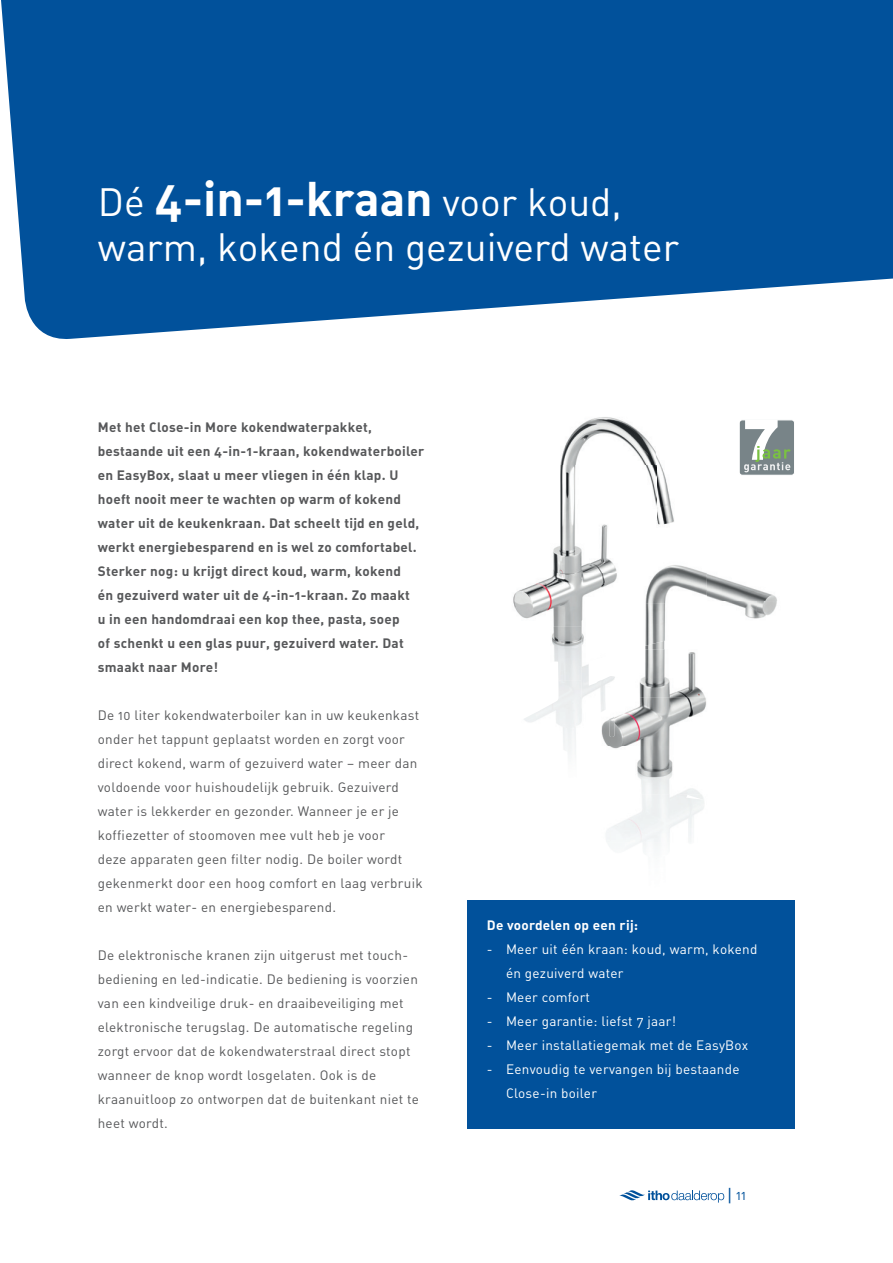
<style>
.page{position:relative;width:893px;height:1263px;background:#fff}
.page>*{position:absolute;margin:0;border:0;box-sizing:border-box;transform-origin:0 0}
.t1{font:48px "DIN Bold Alternate";color:#fff}
.t2{font:39px "DIN Regular Alternate";color:#fff}
.t3{font:13.5px/24px "DIN Regular Alternate";letter-spacing:.02em;color:#57585a}
.t4{font:13.5px/24px "DIN Bold Alternate";letter-spacing:.02em;color:#57585a}
.t5{font:13.5px/24px "DIN Regular Alternate";letter-spacing:.02em;color:#fff}
.t6{font:13.5px "DIN Bold Alternate";letter-spacing:.02em;color:#fff}
.t7{font:13.5px "DIN Regular Alternate";color:#01519b}
.s1{font-family:"DIN Regular Alternate";font-size:39px}
.s2{font-size:18px}
</style>
<div class="page">
<svg style="left:619px;top:1190px;width:105px;height:12px"></svg>
<img style="left:553px;top:417px;width:103px;height:156px">
<img style="left:656px;top:454px;width:18px;height:71px">
<img style="left:513px;top:573px;width:89px;height:54px">
<img style="left:551px;top:627px;width:31px;height:53px">
<img style="left:524px;top:680px;width:58px;height:54px">
<img style="left:707px;top:574px;width:70px;height:27px">
<img style="left:725px;top:601px;width:32px;height:18px">
<img style="left:757px;top:601px;width:20px;height:18px">
<img style="left:616px;top:654px;width:90px;height:92px">
<img style="left:606px;top:746px;width:98px;height:96px">
<img style="left:602px;top:553px;width:105px;height:50px">
<img style="left:582px;top:603px;width:114px;height:51px">
<img style="left:582px;top:653px;width:44px;height:51px">
<img style="left:601px;top:704px;width:15px;height:101px">
<svg style="left:1px;top:0;width:892px;height:339px;background:#1962a4"></svg>
<svg style="left:739px;top:420px;width:55px;height:55px"></svg>
<div style="left:468px;top:900px;width:327px;height:228px;background:#01519b"></div>
<h1 class="t1" style="left:98px;top:167px;width:525px"><span class="s1">Dé</span> 4-in-1-kraan <span class="s1">voor koud,</span></h1>
<h2 class="t2" style="left:98px;top:223px;width:583px">warm, kokend én gezuiverd water</h2>
<p class="t4" style="left:98px;top:415px;width:328px">Met het Close-in More kokendwaterpakket, bestaande uit een 4-in-1-kraan, kokendwaterboiler en EasyBox, slaat u meer vliegen in één klap. U hoeft nooit meer te wachten op warm of kokend water uit de keukenkraan. Dat scheelt tijd en geld, werkt energiebesparend en is wel zo comfortabel.<br>Sterker nog: u krijgt direct koud, warm, kokend<br>én gezuiverd water uit de 4-in-1-kraan. Zo maakt<br>u in een handomdraai een kop thee, pasta, soep<br>of schenkt u een glas puur, gezuiverd water. Dat smaakt naar More!</p>
<p class="t3" style="left:98px;top:703px;width:326px">De 10 liter kokendwaterboiler kan in uw keukenkast onder het tappunt geplaatst worden en zorgt voor direct kokend, warm of gezuiverd water – meer dan voldoende voor huishoudelijk gebruik. Gezuiverd water is lekkerder en gezonder. Wanneer je er je koffiezetter of stoomoven mee vult heb je voor<br>deze apparaten geen filter nodig. De boiler wordt gekenmerkt door een hoog comfort en laag verbruik en werkt water- en energiebesparend.</p>
<p class="t3" style="left:98px;top:943px;width:323px">De elektronische kranen zijn uitgerust met touch&shy;bediening en led-indicatie. De bediening is voorzien van een kindveilige druk- en draaibeveiliging met elektronische terugslag. De automatische regeling zorgt ervoor dat de kokendwaterstraal direct stopt wanneer de knop wordt losgelaten. Ook is de kraanuitloop zo ontworpen dat de buitenkant niet te heet wordt.</p>
<p class="t6" style="left:487px;top:917px;width:153px">De voordelen op een rij:</p>
<p class="t5" style="left:506px;top:937px;width:253px;text-indent:-19px">- Meer uit één kraan: koud, warm, kokend én gezuiverd water</p>
<p class="t5" style="left:487px;top:985px;width:105px">- Meer comfort</p>
<p class="t5" style="left:487px;top:1009px;width:191px">- Meer garantie: liefst 7 jaar!</p>
<p class="t5" style="left:487px;top:1033px;width:263px">- Meer installatiegemak met de EasyBox</p>
<p class="t5" style="left:506px;top:1057px;width:235px;text-indent:-19px">- Eenvoudig te vervangen bij bestaande<br>Close-in boiler</p>
<p class="t7" style="left:727px;top:1187px;width:21px"><span class="s2">|</span> 11</p>
</div>
